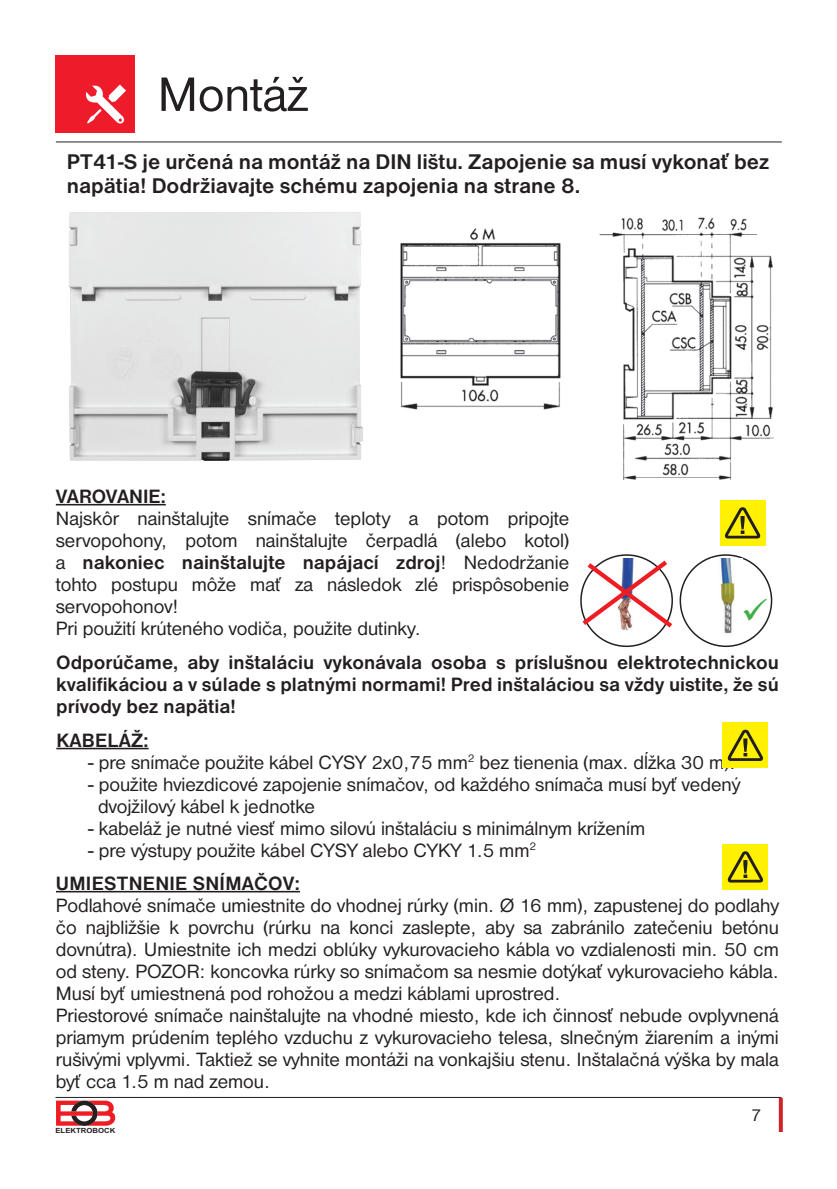
<style>
.page{position:relative;width:837px;height:1189px;background:#fff}
.page>*{position:absolute;margin:0;border:0;box-sizing:border-box;transform-origin:0 0}
.t1{font:50px "Nimbus Sans DOT";color:#231f20}
.t2{font:700 22px/24px "Nimbus Sans DOT";color:#231f20}
.t3{font:20px/22px "Nimbus Sans DOT";color:#231f20}
.t4{font:700 20px/22px "Nimbus Sans DOT";color:#231f20;text-align:justify}
.t5{font:18px "Nimbus Sans DOT";color:#231f20}
.t6{font:700 7px "Arial";color:#231f20;scale:1.09 1}
.s1{font-weight:700}
</style>
<div class="page">
<svg style="left:779px;top:1097px;width:4px;height:34px"></svg>
<svg style="left:56px;top:1100px;width:59px;height:25px"></svg>
<hr style="left:55px;top:1096px;width:726px;height:1px;background:#231f20">
<div style="left:55px;top:55px;width:80px;height:78px;background:#ee1b2b"></div>
<svg style="left:86px;top:84px;width:40px;height:40px"></svg>
<hr style="left:56px;top:141px;width:726px;height:1px;background:#231f20">
<hr style="left:56px;top:747px;width:93px;height:2px;background:#231f20">
<hr style="left:56px;top:890px;width:244px;height:2px;background:#231f20">
<hr style="left:56px;top:504px;width:110px;height:1px;background:#231f20">
<img style="left:69px;top:212px;width:294px;height:249px">
<div style="left:722px;top:722px;width:46px;height:45px;background:#fff101"></div>
<svg style="left:727px;top:729px;width:36px;height:31px"></svg>
<div style="left:722px;top:844px;width:46px;height:45px;background:#fff101"></div>
<svg style="left:727px;top:851px;width:36px;height:31px"></svg>
<img style="left:400px;top:217px;width:374px;height:264px">
<div style="left:679px;top:554px;width:93px;height:93px;border:2px solid #231f20;border-radius:50%"></div>
<img style="left:711px;top:558px;width:31px;height:76px">
<svg style="left:580px;top:556px;width:93px;height:75px"></svg>
<div style="left:720px;top:500px;width:45px;height:45px;background:#fff101"></div>
<svg style="left:725px;top:507px;width:35px;height:31px"></svg>
<h1 class="t1" style="left:158px;top:76px;width:152px">Montáž</h1>
<p class="t2" style="left:67px;top:150px;width:704px">PT41-S je určená na montáž na DIN lištu. Zapojenie sa musí vykonať bez napätia! Dodržiavajte schému zapojenia na strane 8.</p>
<p class="t4" style="left:56px;top:486px;width:111px">VAROVANIE:</p>
<p class="t3" style="left:56px;top:508px;width:515px">Najskôr nainštalujte snímače teploty a potom pripojte servopohony, potom nainštalujte čerpadlá (alebo kotol) a <span class="s1">nakoniec nainštalujte napájací zdroj</span>! Nedodržanie tohto postupu môže mať za následok zlé prispôsobenie servopohonov!<br>Pri použití krúteného vodiča, použite dutinky.</p>
<p class="t4" style="left:56px;top:652px;width:724px">Odporúčame, aby inštaláciu vykonávala osoba s príslušnou elektrotechnickou kvalifikáciou a v súlade s platnými normami! Pred inštaláciou sa vždy uistite, že sú prívody bez napätia!</p>
<p class="t4" style="left:56px;top:730px;width:94px">KABELÁŽ:</p>
<p class="t3" style="left:88px;top:752px;width:648px">- pre snímače použite kábel CYSY 2x0,75 mm<sup>2</sup> bez tienenia (max. dĺžka 30 m).</p>
<p class="t3" style="left:98px;top:774px;width:643px;text-indent:-10px">- použite hviezdicové zapojenie snímačov, od každého snímača musí byť vedený dvojžilový kábel k jednotke</p>
<p class="t3" style="left:88px;top:818px;width:558px">- kabeláž je nutné viesť mimo silovú inštaláciu s minimálnym krížením</p>
<p class="t3" style="left:56px;top:834px;width:482px;line-height:33px;text-indent:32px">- pre výstupy použite kábel CYSY alebo CYKY 1.5 mm<sup>2<br></sup><span class="s1">UMIESTNENIE SNÍMAČOV:</span></p>
<p class="t3" style="left:56px;top:895px;width:724px">Podlahové snímače umiestnite do vhodnej rúrky (min. Ø 16 mm), zapustenej do podlahy čo najbližšie k povrchu (rúrku na konci zaslepte, aby sa zabránilo zatečeniu betónu dovnútra). Umiestnite ich medzi oblúky vykurovacieho kábla vo vzdialenosti min. 50 cm od steny. POZOR: koncovka rúrky so snímačom sa nesmie dotýkať vykurovacieho kábla.<br>Musí byť umiestnená pod rohožou a medzi káblami uprostred.<br>Priestorové snímače nainštalujte na vhodné miesto, kde ich činnosť nebude ovplyvnená priamym prúdením teplého vzduchu z vykurovacieho telesa, slnečným žiarením a inými rušivými vplyvmi. Taktiež se vyhnite montáži na vonkajšiu stenu. Inštalačná výška by mala byť cca 1.5 m nad zemou.</p>
<p class="t6" style="left:55px;top:1126px;width:56px">ELEKTROBOCK</p>
<p class="t5" style="left:751px;top:1108px;width:12px">7</p>
</div>
